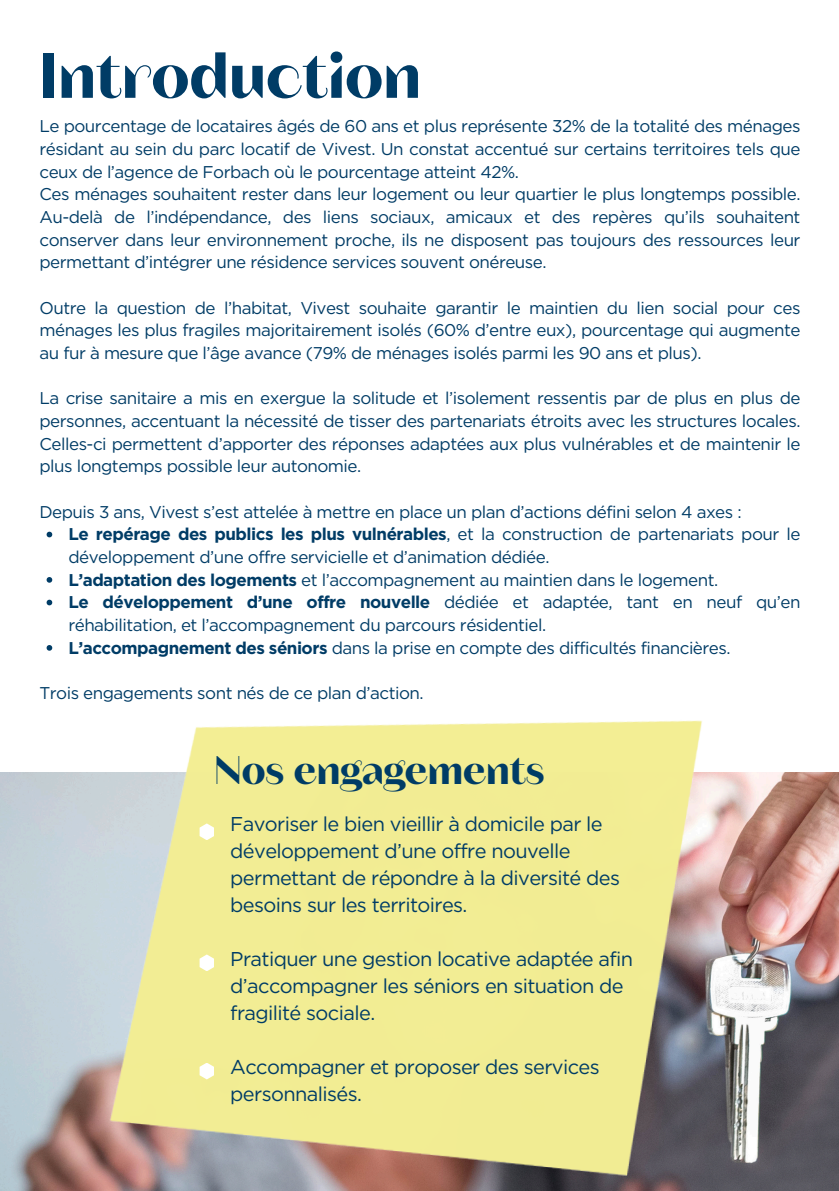
<style>
.page{position:relative;width:839px;height:1191px;background:#fff}
.page>*{position:absolute;margin:0;border:0;box-sizing:border-box;transform-origin:0 0}
.t1{font:700 64px "Fromage";color:#003c66}
.t2{font:700 40px "Fromage";color:#003c66}
.t3{font:20px/27px "Gotham";letter-spacing:-.03em;color:#003c66}
.t4{font:17px/22.6px "Gotham";letter-spacing:-.03em;color:#003c66;text-align:justify}
.s1{font-weight:700}
</style>
<div class="page">
<img style="left:797px;top:772px;width:41px;height:419px">
<img style="left:0;top:531px;width:797px;height:660px">
<svg style="left:199px;top:823px;width:15px;height:17px"></svg>
<svg style="left:199px;top:954px;width:15px;height:17px"></svg>
<svg style="left:199px;top:1063px;width:15px;height:16px"></svg>
<svg style="left:47px;top:532px;width:5px;height:5px"></svg>
<svg style="left:47px;top:577px;width:5px;height:6px"></svg>
<svg style="left:47px;top:600px;width:5px;height:5px"></svg>
<svg style="left:47px;top:645px;width:5px;height:6px"></svg>
<p class="t1" style="left:39px;top:36px;width:383px">Introduction</p>
<p class="t4" style="left:39px;top:115px;width:762px">Le pourcentage de locataires âgés de 60 ans et plus représente 32% de la totalité des ménages résidant au sein du parc locatif de Vivest. Un constat accentué sur certains territoires tels que ceux de l’agence de Forbach où le pourcentage atteint 42%.</p>
<p class="t4" style="left:39px;top:183px;width:762px">Ces ménages souhaitent rester dans leur logement ou leur quartier le plus longtemps possible.<br>Au-delà de l’indépendance, des liens sociaux, amicaux et des repères qu’ils souhaitent conserver dans leur environnement proche, ils ne disposent pas toujours des ressources leur permettant d’intégrer une résidence services souvent onéreuse.</p>
<p class="t4" style="left:39px;top:296px;width:762px">Outre la question de l’habitat, Vivest souhaite garantir le maintien du lien social pour ces ménages les plus fragiles majoritairement isolés (60% d’entre eux), pourcentage qui augmente au fur à mesure que l’âge avance (79% de ménages isolés parmi les 90 ans et plus).</p>
<p class="t4" style="left:39px;top:387px;width:762px">La crise sanitaire a mis en exergue la solitude et l’isolement ressentis par de plus en plus de personnes, accentuant la nécessité de tisser des partenariats étroits avec les structures locales.<br>Celles-ci permettent d’apporter des réponses adaptées aux plus vulnérables et de maintenir le plus longtemps possible leur autonomie.</p>
<p class="t4" style="left:39px;top:500px;width:703px">Depuis 3 ans, Vivest s’est attelée à mettre en place un plan d’actions défini selon 4 axes :</p>
<h2 class="t4" style="left:68px;top:523px;width:733px"><span class="s1">Le repérage des publics les plus vulnérables</span>, et la construction de partenariats pour le développement d’une offre servicielle et d’animation dédiée.</h2>
<h3 class="t4" style="left:68px;top:568px;width:651px"><span class="s1">L’adaptation des logements</span> et l’accompagnement au maintien dans le logement.</h3>
<h3 class="t4" style="left:68px;top:591px;width:733px"><span class="s1">Le développement d’une offre nouvelle</span> dédiée et adaptée, tant en neuf qu’en réhabilitation, et l’accompagnement du parcours résidentiel.</h3>
<p class="t4" style="left:68px;top:636px;width:663px"><span class="s1">L’accompagnement des séniors</span> dans la prise en compte des difficultés financières.</p>
<p class="t4" style="left:39px;top:681px;width:385px">Trois engagements sont nés de ce plan d’action.</p>
<p class="t2" style="left:214px;top:745px;width:332px">Nos engagements</p>
<p class="t3" style="left:230px;top:810px;width:391px">Favoriser le bien vieillir à domicile par le développement d’une offre nouvelle permettant de répondre à la diversité des besoins sur les territoires.</p>
<p class="t3" style="left:230px;top:945px;width:404px">Pratiquer une gestion locative adaptée afin d’accompagner les séniors en situation de fragilité sociale.</p>
<p class="t3" style="left:230px;top:1053px;width:371px">Accompagner et proposer des services personnalisés.</p>
</div>
